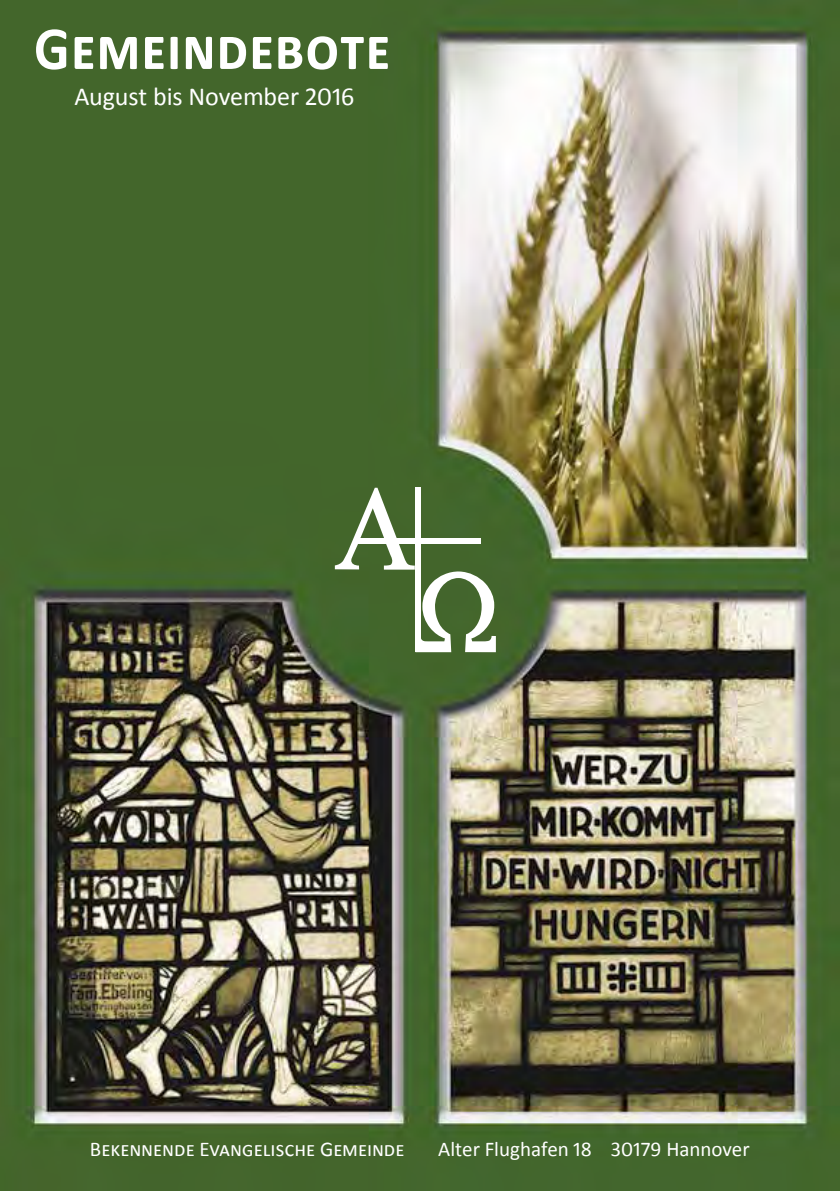
<style>
.page{position:relative;width:840px;height:1191px;background:#fff}
.page>*{position:absolute;margin:0;border:0;box-sizing:border-box;transform-origin:0 0}
.t1{font:700 61.6px "Calibri";letter-spacing:.015em;color:#fff;scale:.91 1}
.t2{font:26px "Calibri";letter-spacing:-.01em;color:#fff}
.t3{font:21px "Calibri";color:#fff}
</style>
<div class="page">
<img style="left:0;top:0;width:839px;height:1190px">
<svg style="left:334px;top:488px;width:161px;height:164px"></svg>
<div style="left:415px;top:488px;width:5px;height:164px;background:#fff"></div>
<div style="left:354px;top:538px;width:127px;height:5px;background:#fff"></div>
<h1 class="t1" style="left:34px;top:5px;width:393px">Gemeindebote</h1>
<p class="t2" style="left:74px;top:78px;width:281px">August bis November 2016</p>
<p class="t3" style="left:90px;top:1134px;width:316px">Bekennende Evangelische Gemeinde</p>
<p class="t3" style="left:438px;top:1134px;width:313px">Alter Flughafen 18 30179 Hannover</p>
</div>
